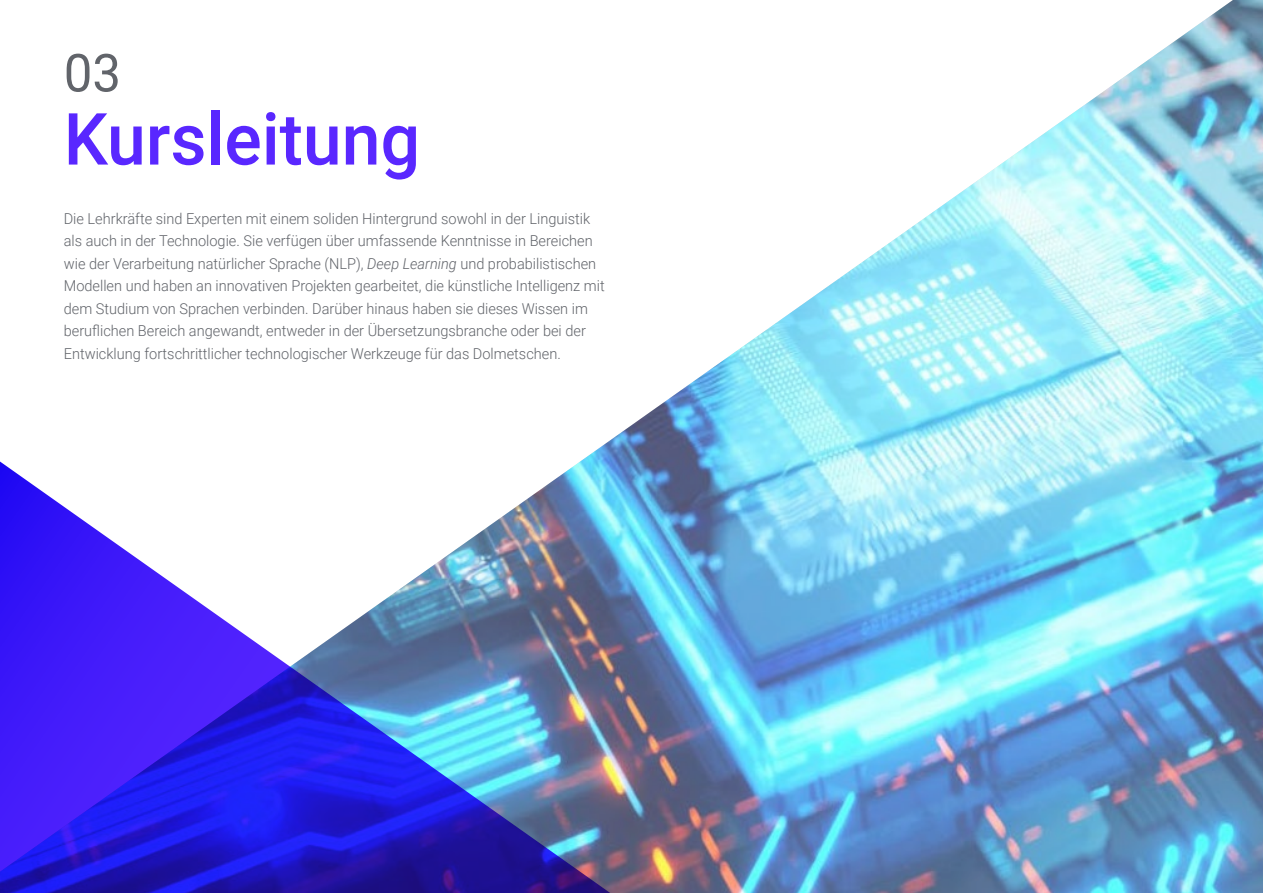
<style>
.page{position:relative;width:1263px;height:893px;background:#fff}
.page>*{position:absolute;margin:0;border:0;box-sizing:border-box;transform-origin:0 0}
.t1{font:500 72px "Roboto";color:#5927ff}
.t2{font:52.5px "Roboto";color:#61646a}
.t3{font:300 15px/22.5px "Roboto";color:#61646a}
.s1{font-style:italic}
</style>
<div class="page">
<img style="left:602px;top:0;width:661px;height:893px">
<img style="left:0;top:446px;width:640px;height:447px">
<h2 class="t2" style="left:64px;top:36px;width:59px">03</h2>
<h1 class="t1" style="left:64px;top:89px;width:358px">Kursleitung</h1>
<p class="t3" style="left:64px;top:207px;width:542px">Die Lehrkräfte sind Experten mit einem soliden Hintergrund sowohl in der Linguistik als auch in der Technologie. Sie verfügen über umfassende Kenntnisse in Bereichen wie der Verarbeitung natürlicher Sprache (NLP), <span class="s1">Deep Learning</span> und probabilistischen Modellen und haben an innovativen Projekten gearbeitet, die künstliche Intelligenz mit dem Studium von Sprachen verbinden. Darüber hinaus haben sie dieses Wissen im beruflichen Bereich angewandt, entweder in der Übersetzungsbranche oder bei der Entwicklung fortschrittlicher technologischer Werkzeuge für das Dolmetschen.</p>
</div>
